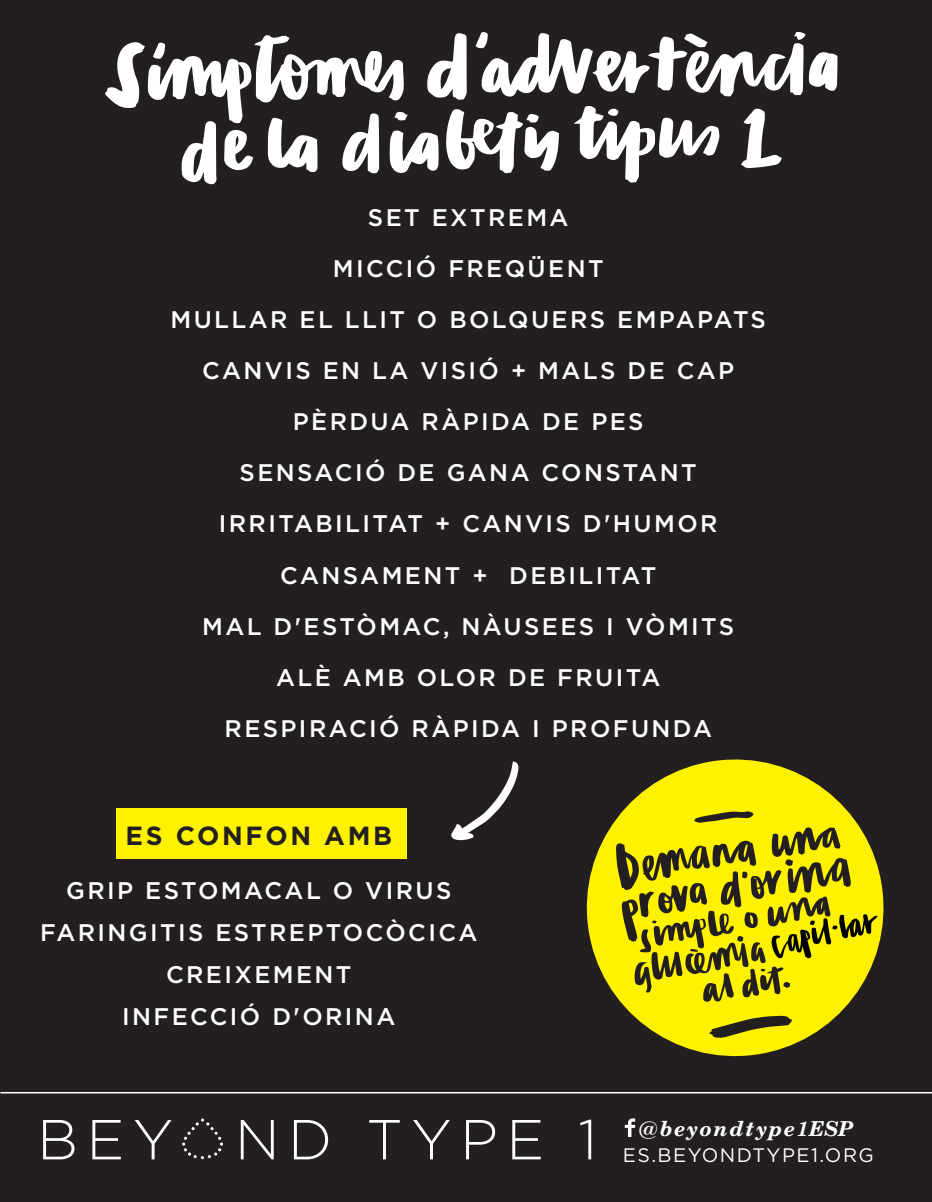
<style>
.page{position:relative;width:932px;height:1202px;background:#231f20}
.page>*{position:absolute;margin:0;border:0;box-sizing:border-box;transform-origin:0 0}
.t1{font:700 26.25px "Gotham";letter-spacing:.1em;color:#231f20}
.t2{font:500 24px/51px "Gotham";letter-spacing:.1em;color:#fff;text-align:center}
.t3{font:italic 700 20.55px "Century Schoolbook BT";letter-spacing:.1em;color:#fff}
.t4{font:19.5px "Gotham";letter-spacing:.075em;color:#fff}
</style>
<div class="page">
<div style="left:116px;top:808px;width:291px;height:51px;background:#fff200"></div>
<hr style="left:1px;top:1092px;width:931px;height:1px;background:#fff">
<svg style="left:451px;top:761px;width:67px;height:79px"></svg>
<svg style="left:586px;top:759px;width:298px;height:298px"></svg>
<svg style="left:709px;top:1015px;width:83px;height:23px"></svg>
<svg style="left:182px;top:1118px;width:41px;height:41px"></svg>
<svg style="left:43px;top:1120px;width:31px;height:39px"></svg>
<svg style="left:92px;top:1120px;width:29px;height:39px"></svg>
<svg style="left:135px;top:1120px;width:36px;height:39px"></svg>
<svg style="left:241px;top:1120px;width:33px;height:39px"></svg>
<svg style="left:294px;top:1120px;width:34px;height:39px"></svg>
<svg style="left:369px;top:1120px;width:31px;height:39px"></svg>
<svg style="left:413px;top:1120px;width:37px;height:39px"></svg>
<svg style="left:466px;top:1120px;width:29px;height:39px"></svg>
<svg style="left:512px;top:1120px;width:28px;height:39px"></svg>
<svg style="left:580px;top:1119px;width:11px;height:40px"></svg>
<svg style="left:624px;top:1118px;width:11px;height:19px"></svg>
<svg style="left:105px;top:32px;width:732px;height:152px"></svg>
<svg style="left:616px;top:811px;width:261px;height:191px"></svg>
<p class="t2" style="left:170px;top:192px;width:597px">SET EXTREMA<br>MICCIÓ FREQÜENT<br>MULLAR EL LLIT O BOLQUERS EMPAPATS<br>CANVIS EN LA VISIÓ + MALS DE CAP<br>PÈRDUA RÀPIDA DE PES<br>SENSACIÓ DE GANA CONSTANT<br>IRRITABILITAT + CANVIS D'HUMOR<br>CANSAMENT + DEBILITAT<br>MAL D'ESTÒMAC, NÀUSEES I VÒMITS<br>ALÈ AMB OLOR DE FRUITA<br>RESPIRACIÓ RÀPIDA I PROFUNDA</p>
<p class="t1" style="left:126px;top:818px;width:268px">ES CONFON AMB</p>
<p class="t2" style="left:40px;top:869px;width:439px;line-height:42px">GRIP ESTOMACAL O VIRUS<br>FARINGITIS ESTREPTOCÒCICA<br>CREIXEMENT<br>INFECCIÓ D'ORINA</p>
<p class="t3" style="left:638px;top:1115px;width:217px">@beyondtype1ESP</p>
<p class="t4" style="left:623px;top:1144px;width:252px">ES.BEYONDTYPE1.ORG</p>
</div>
